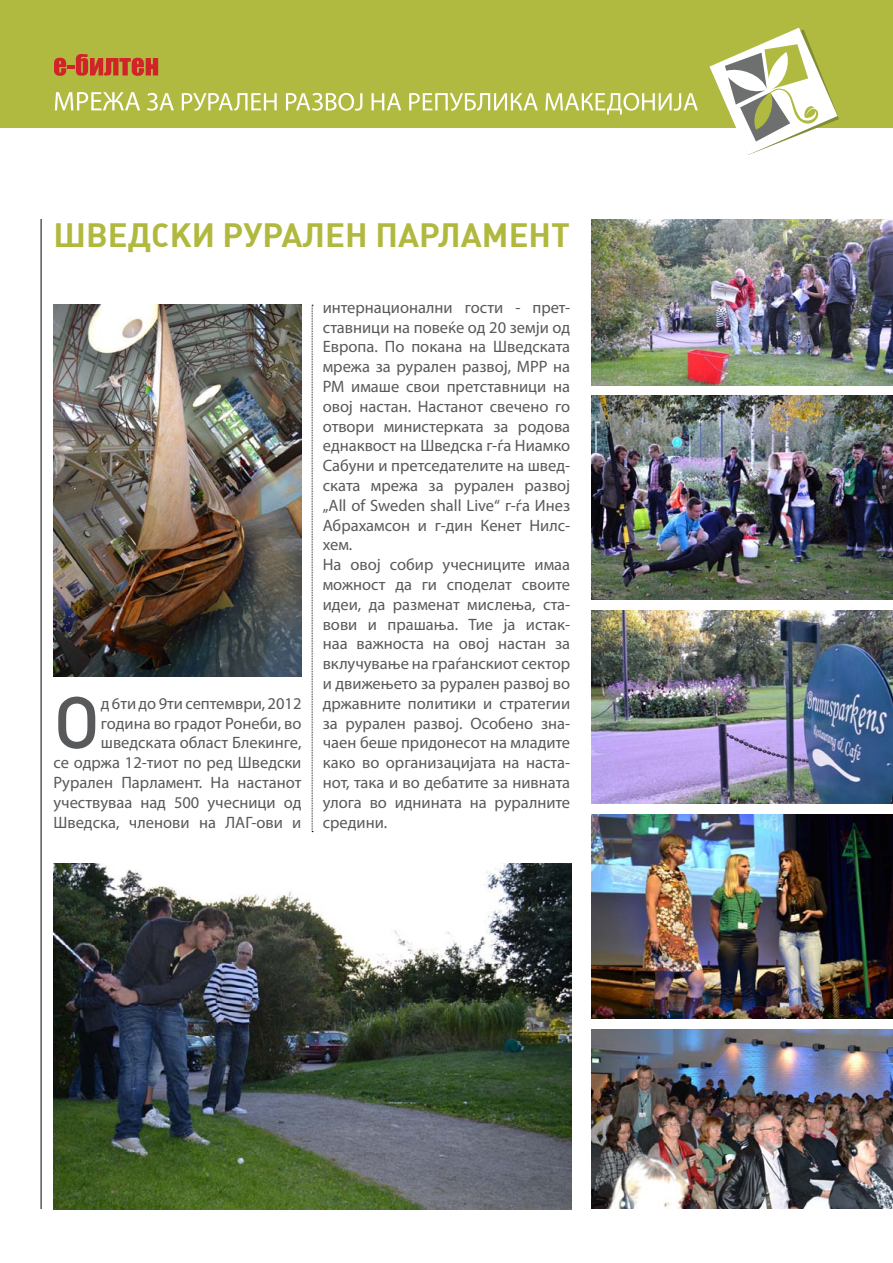
<style>
.page{position:relative;width:893px;height:1263px;background:#fff}
.page>*{position:absolute;margin:0;border:0;box-sizing:border-box;transform-origin:0 0}
.t1{font:500 72.15px "Target";color:#58595b}
.t2{font:700 33px "Target";color:#b0b93e}
.t3{font:16.5px/19.8px "Myriad Pro";color:#58595b;text-align:right}
</style>
<div class="page">
<div style="left:0;top:0;width:893px;height:128px;background:#b0ba40"></div>
<svg style="left:709px;top:28px;width:130px;height:127px"></svg>
<svg style="left:54px;top:54px;width:104px;height:22px"></svg>
<svg style="left:55px;top:92px;width:85px;height:18px"></svg>
<svg style="left:147px;top:93px;width:27px;height:18px"></svg>
<svg style="left:182px;top:93px;width:95px;height:18px"></svg>
<svg style="left:286px;top:93px;width:76px;height:18px"></svg>
<svg style="left:371px;top:93px;width:30px;height:17px"></svg>
<svg style="left:409px;top:93px;width:129px;height:18px"></svg>
<svg style="left:545px;top:93px;width:153px;height:21px"></svg>
<img style="left:53px;top:864px;width:519px;height:345px">
<img style="left:592px;top:219px;width:301px;height:166px">
<img style="left:591px;top:396px;width:302px;height:203px">
<img style="left:591px;top:610px;width:302px;height:194px">
<img style="left:591px;top:815px;width:302px;height:204px">
<img style="left:591px;top:1029px;width:302px;height:180px">
<img style="left:53px;top:305px;width:248px;height:372px">
<svg style="left:312px;top:305px;width:1px;height:527px"></svg>
<hr style="left:40px;top:219px;width:2px;height:990px;background:#58595b">
<h2 class="t2" style="left:53px;top:216px;width:518px">Ш ведски рурален парлам ент</h2>
<h1 class="t1" style="left:53px;top:681px;width:48px">О</h1>
<p class="t3" style="left:53px;top:693px;width:250px">д 6ти до 9ти септември, 2012 година во градот Ронеби, во шведската област Блекинге,<br>се одржа 12-тиот по ред Шведски<br>Рурален Парламент. На настанот учествуваа над 500 учесници од<br>Шведска, членови на ЛАГ-ови и</p>
<p class="t3" style="left:323px;top:297px;width:249px;text-align:left">интернационални гости - прет&shy;ставници на повеќе од 20 земји од<br>Европа. По покана на Шведската мрежа за рурален развој, МРР на<br>РМ имаше свои претставници на овој настан. Настанот свечено го отвори министерката за родова еднаквост на Шведска г-ѓа Ниамко<br>Сабуни и претседателите на швед&shy;ската мрежа за рурален развој „All of Sweden shall Live“ г-ѓа Инез<br>Абрахамсон и г-дин Кенет Нилс&shy;хем.<br>На овој собир учесниците имаа можност да ги споделат своите идеи, да разменат мислења, ста&shy;вови и прашања. Тие ја истак&shy;наа важноста на овој настан за вклучување на граѓанскиот сектор и движењето за рурален развој во државните политики и стратегии за рурален развој. Особено зна&shy;чаен беше придонесот на младите како во организацијата на наста&shy;нот, така и во дебатите за нивната улога во иднината на руралните средини.</p>
</div>
